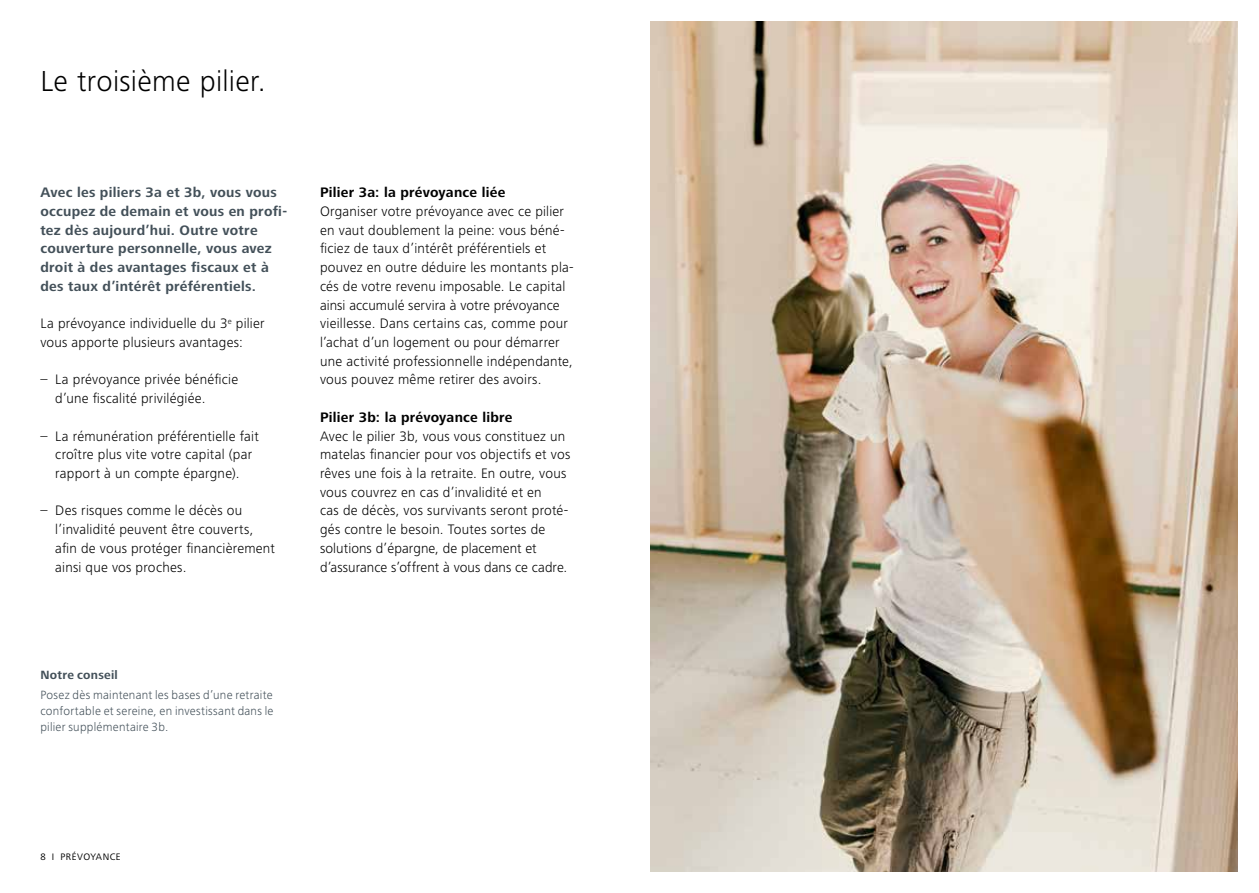
<style>
.page{position:relative;width:1259px;height:893px;background:#fff}
.page>*{position:absolute;margin:0;border:0;box-sizing:border-box;transform-origin:0 0}
.t1{font:300 30px "Frutiger Next LT";letter-spacing:.01em;color:#000}
.t2{font:300 14.25px/18.8px "Frutiger Next LT";letter-spacing:.015em;color:#000}
.t3{font:700 14.25px/18.8px "Frutiger Next LT";letter-spacing:.02em;color:#435059}
.t4{font:700 14.25px "Frutiger Next LT";letter-spacing:.02em;color:#000}
.t5{font:300 12.3px/15.8px "Frutiger Next LT";letter-spacing:.02em;color:#435059;text-align:justify}
.t6{font:700 12.3px "Frutiger Next LT";letter-spacing:.025em;color:#435059}
.t7{font:9.75px "Frutiger Next LT";letter-spacing:.05em;color:#000}
</style>
<div class="page">
<img style="left:651px;top:21px;width:586px;height:851px">
<h1 class="t1" style="left:40px;top:65px;width:227px">Le troisième pilier.</h1>
<p class="t3" style="left:40px;top:183px;width:248px">Avec les piliers 3a et 3b, vous vous occupez de demain et vous en profi&shy;tez dès aujourd’hui. Outre votre couverture personnelle, vous avez droit à des avantages fiscaux et à des taux d’intérêt préférentiels.</p>
<p class="t2" style="left:40px;top:314px;width:226px">La prévoyance individuelle du 3<sup>e</sup> pilier vous apporte plusieurs avantages:</p>
<p class="t2" style="left:55px;top:370px;width:184px;text-indent:-15px">– La prévoyance privée bénéficie d’une fiscalité privilégiée.</p>
<p class="t2" style="left:40px;top:426px;width:220px;text-align:center">– La rémunération préférentielle fait croître plus vite votre capital (par rapport à un compte épargne).</p>
<p class="t2" style="left:55px;top:501px;width:221px;text-indent:-15px">– Des risques comme le décès ou l’invalidité peuvent être couverts, afin de vous protéger financièrement ainsi que vos proches.</p>
<p class="t4" style="left:320px;top:185px;width:187px">Pilier 3a: la prévoyance liée</p>
<p class="t2" style="left:320px;top:202px;width:255px">Organiser votre prévoyance avec ce pilier en vaut doublement la peine: vous béné&shy;ficiez de taux d’intérêt préférentiels et pouvez en outre déduire les montants pla&shy;cés de votre revenu imposable. Le capital ainsi accumulé servira à votre prévoyance vieillesse. Dans certains cas, comme pour l’achat d’un logement ou pour démarrer une activité professionnelle indépendante, vous pouvez même retirer des avoirs.</p>
<p class="t4" style="left:320px;top:409px;width:194px">Pilier 3b: la prévoyance libre</p>
<p class="t2" style="left:320px;top:426px;width:252px">Avec le pilier 3b, vous vous constituez un matelas financier pour vos objectifs et vos rêves une fois à la retraite. En outre, vous vous couvrez en cas d’invalidité et en<br>cas de décès, vos survivants seront proté&shy;gés contre le besoin. Toutes sortes de solutions d’épargne, de placement et d’assurance s’offrent à vous dans ce cadre.</p>
<p class="t6" style="left:40px;top:668px;width:79px">Notre conseil</p>
<p class="t5" style="left:40px;top:687px;width:235px">Posez dès maintenant les bases d’une retraite confortable et sereine, en investissant dans le pilier supplémentaire 3b.</p>
<p class="t7" style="left:40px;top:851px;width:82px">8 I PRÉVOYANCE</p>
</div>
